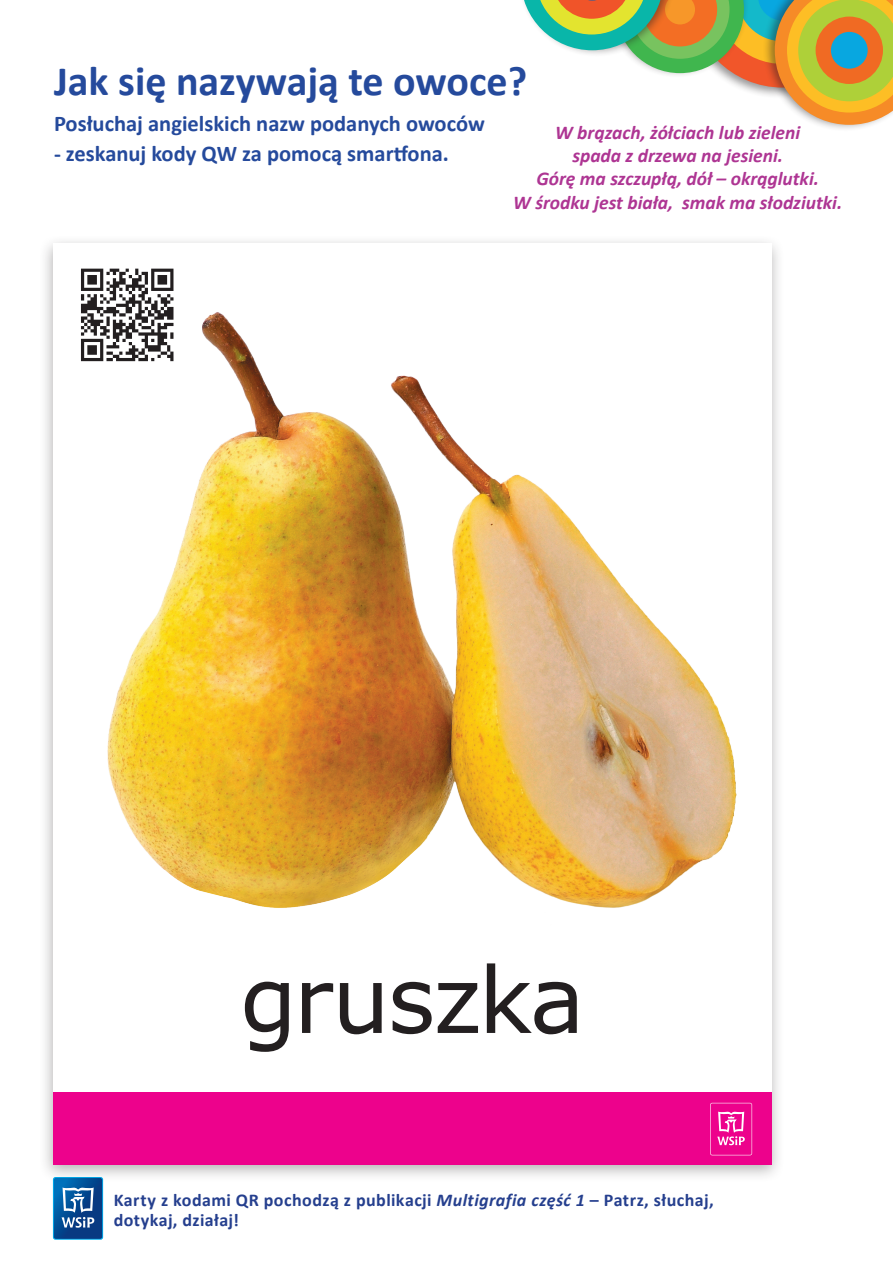
<style>
.page{position:relative;width:893px;height:1263px;background:#fff}
.page>*{position:absolute;margin:0;border:0;box-sizing:border-box;transform-origin:0 0}
.t1{font:91.5px "MS Reference Sans Serif";letter-spacing:-.025em;color:#231f20}
.t2{font:700 42px "Calibri";color:#254a9c}
.t3{font:700 22.5px "Calibri";color:#254a9c}
.t4{font:italic 700 19.5px "Calibri";color:#ae3593}
.t5{font:700 18px/19.5px "Calibri";letter-spacing:.025em;color:#253f8e}
.s1{font-style:italic}
</style>
<div class="page">
<svg style="left:53px;top:1177px;width:50px;height:63px"></svg>
<svg style="left:54px;top:1182px;width:48px;height:57px;background:#2e67a3"></svg>
<div style="left:39px;top:234px;width:746px;height:948px;background:#231f20;opacity:.34"></div>
<div style="left:53px;top:244px;width:718px;height:921px;background:#fff"></div>
<div style="left:53px;top:1092px;width:718px;height:73px;background:#ed028c"></div>
<svg style="left:710px;top:1103px;width:42px;height:52px"></svg>
<img style="left:81px;top:271px;width:656px;height:637px">
<svg style="left:81px;top:269px;width:92px;height:92px"></svg>
<div style="left:762px;top:0;width:131px;height:132px;background:#231f20;opacity:.47"></div>
<svg style="left:524px;top:0;width:369px;height:125px"></svg>
<p class="t2" style="left:54px;top:52px;width:475px">Jak się nazywają te owoce?</p>
<p class="t3" style="left:54px;top:108px;width:432px">Posłuchaj angielskich nazw podanych owoców</p>
<p class="t3" style="left:54px;top:138px;width:396px">- zeskanuj kody QW za pomocą smartfona.</p>
<p class="t4" style="left:555px;top:118px;width:247px">W brązach, żółciach lub zieleni</p>
<p class="t4" style="left:572px;top:142px;width:212px">spada z drzewa na jesieni.</p>
<p class="t4" style="left:536px;top:165px;width:284px">Górę ma szczupłą, dół – okrąglutki.</p>
<p class="t4" style="left:513px;top:188px;width:330px">W środku jest biała, smak ma słodziutki.</p>
<p class="t1" style="left:240px;top:941px;width:346px">gruszka</p>
<p class="t5" style="left:114px;top:1190px;width:601px">Karty z kodami QR pochodzą z publikacji <span class="s1">Multigrafia część 1</span> – Patrz, słuchaj, dotykaj, działaj!</p>
</div>
